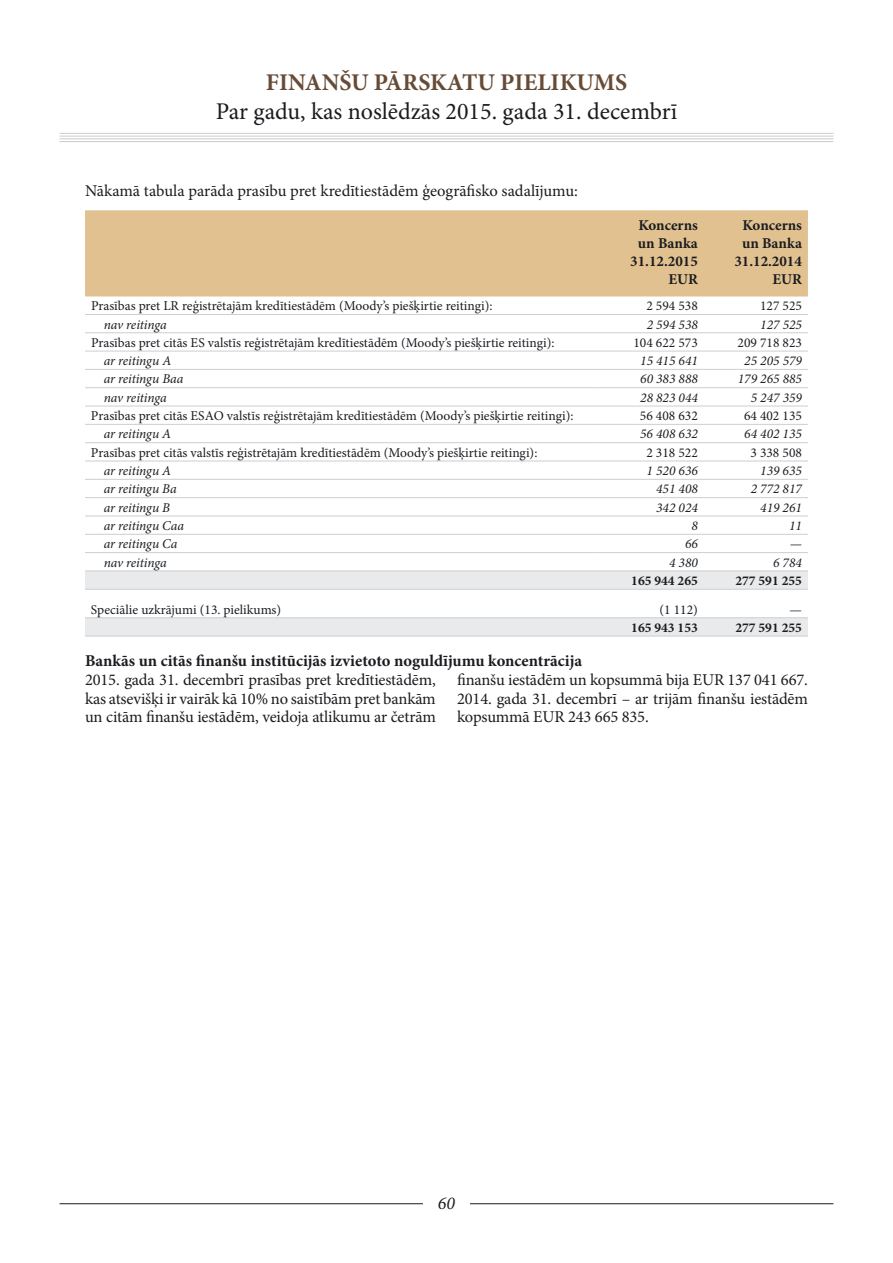
<style>
.page{position:relative;width:893px;height:1263px;background:#fff}
.page>*{position:absolute;margin:0;border:0;box-sizing:border-box;transform-origin:0 0}
.t1{font:24px "Minion Pro";color:#1b1c20}
.t2{font:700 24px "Minion Pro";color:#674b37}
.t3{font:italic 18px "Minion Pro";color:#1b1c20}
.t4{font:16.5px/18.8px "Minion Pro";letter-spacing:-.01em;color:#1b1c20;text-align:justify}
.t5{font:700 16.5px "Minion Pro";color:#1b1c20}
.t6{font:700 15px/18px "Minion Pro";color:#1b1c20;text-align:right}
.t7{font:13.5px "Minion Pro";color:#1b1c20}
.t8{font:italic 13.5px "Minion Pro";color:#1b1c20}
.t9{font:700 13.5px "Minion Pro";color:#1b1c20}
</style>
<div class="page">
<div style="left:85px;top:210px;width:723px;height:86px;background:#e2c190"></div>
<svg style="left:85px;top:571px;width:723px;height:65px;fill:#e9eaeb"></svg>
<hr style="left:85px;top:314px;width:515px;height:1px;background:#ccced0">
<hr style="left:600px;top:314px;width:104px;height:1px;background:#ccced0">
<hr style="left:704px;top:314px;width:104px;height:1px;background:#ccced0">
<hr style="left:85px;top:332px;width:515px;height:1px;background:#ccced0">
<hr style="left:600px;top:332px;width:104px;height:1px;background:#ccced0">
<hr style="left:704px;top:332px;width:104px;height:1px;background:#ccced0">
<hr style="left:85px;top:351px;width:515px;height:1px;background:#ccced0">
<hr style="left:600px;top:351px;width:104px;height:1px;background:#ccced0">
<hr style="left:704px;top:351px;width:104px;height:1px;background:#ccced0">
<hr style="left:85px;top:369px;width:515px;height:1px;background:#ccced0">
<hr style="left:600px;top:369px;width:104px;height:1px;background:#ccced0">
<hr style="left:704px;top:369px;width:104px;height:1px;background:#ccced0">
<hr style="left:85px;top:387px;width:515px;height:1px;background:#ccced0">
<hr style="left:600px;top:387px;width:104px;height:1px;background:#ccced0">
<hr style="left:704px;top:387px;width:104px;height:1px;background:#ccced0">
<hr style="left:85px;top:406px;width:515px;height:1px;background:#ccced0">
<hr style="left:600px;top:406px;width:104px;height:1px;background:#ccced0">
<hr style="left:704px;top:406px;width:104px;height:1px;background:#ccced0">
<hr style="left:85px;top:424px;width:515px;height:1px;background:#ccced0">
<hr style="left:600px;top:424px;width:104px;height:1px;background:#ccced0">
<hr style="left:704px;top:424px;width:104px;height:1px;background:#ccced0">
<hr style="left:85px;top:442px;width:515px;height:1px;background:#ccced0">
<hr style="left:600px;top:442px;width:104px;height:1px;background:#ccced0">
<hr style="left:704px;top:442px;width:104px;height:1px;background:#ccced0">
<hr style="left:85px;top:461px;width:515px;height:1px;background:#ccced0">
<hr style="left:600px;top:461px;width:104px;height:1px;background:#ccced0">
<hr style="left:704px;top:461px;width:104px;height:1px;background:#ccced0">
<hr style="left:85px;top:479px;width:515px;height:1px;background:#ccced0">
<hr style="left:600px;top:479px;width:104px;height:1px;background:#ccced0">
<hr style="left:704px;top:479px;width:104px;height:1px;background:#ccced0">
<hr style="left:85px;top:497px;width:515px;height:1px;background:#ccced0">
<hr style="left:600px;top:497px;width:104px;height:1px;background:#ccced0">
<hr style="left:704px;top:497px;width:104px;height:1px;background:#ccced0">
<hr style="left:85px;top:516px;width:515px;height:1px;background:#ccced0">
<hr style="left:600px;top:516px;width:104px;height:1px;background:#ccced0">
<hr style="left:704px;top:516px;width:104px;height:1px;background:#ccced0">
<hr style="left:85px;top:534px;width:515px;height:1px;background:#ccced0">
<hr style="left:600px;top:534px;width:104px;height:1px;background:#ccced0">
<hr style="left:704px;top:534px;width:104px;height:1px;background:#ccced0">
<hr style="left:85px;top:552px;width:515px;height:1px;background:#ccced0">
<hr style="left:600px;top:552px;width:104px;height:1px;background:#ccced0">
<hr style="left:704px;top:552px;width:104px;height:1px;background:#ccced0">
<hr style="left:85px;top:570px;width:515px;height:1px;background:#ccced0">
<hr style="left:600px;top:570px;width:104px;height:1px;background:#ccced0">
<hr style="left:704px;top:570px;width:104px;height:1px;background:#ccced0">
<hr style="left:85px;top:589px;width:515px;height:1px;background:#ccced0">
<hr style="left:600px;top:589px;width:104px;height:1px;background:#ccced0">
<hr style="left:704px;top:589px;width:104px;height:1px;background:#ccced0">
<hr style="left:85px;top:617px;width:515px;height:1px;background:#ccced0">
<hr style="left:600px;top:617px;width:104px;height:1px;background:#ccced0">
<hr style="left:704px;top:617px;width:104px;height:1px;background:#ccced0">
<hr style="left:85px;top:636px;width:515px;height:1px;background:#ccced0">
<hr style="left:600px;top:636px;width:104px;height:1px;background:#ccced0">
<hr style="left:704px;top:636px;width:104px;height:1px;background:#ccced0">
<hr style="left:60px;top:1203px;width:773px;height:1px;background:#1b1c20">
<div style="left:423px;top:1201px;width:47px;height:5px;background:#fff"></div>
<hr style="left:60px;top:141px;width:773px;height:1px;background:#ccced0">
<hr style="left:60px;top:138px;width:773px;height:1px;background:#ccced0">
<hr style="left:60px;top:136px;width:773px;height:1px;background:#ccced0">
<hr style="left:60px;top:133px;width:773px;height:1px;background:#ccced0">
<h1 class="t2" style="left:266px;top:65px;width:363px">FINANŠU PĀRSKATU PIELIKUMS</h1>
<h1 class="t1" style="left:216px;top:95px;width:463px">Par gadu, kas noslēdzās 2015. gada 31. decembrī</h1>
<p class="t4" style="left:85px;top:181px;width:494px">Nākamā tabula parāda prasību pret kredītiestādēm ģeogrāfisko sadalījumu:</p>
<p class="t6" style="left:630px;top:216px;width:69px">Koncerns un Banka<br>31.12.2015<br>EUR</p>
<p class="t6" style="left:734px;top:216px;width:69px">Koncerns un Banka<br>31.12.2014<br>EUR</p>
<p class="t7" style="left:91px;top:297px;width:403px">Prasības pret LR reģistrētajām kredītiestādēm (Moody’s piešķirtie reitingi):</p>
<p class="t7" style="left:646px;top:297px;width:53px">2 594 538</p>
<p class="t7" style="left:760px;top:297px;width:43px">127 525</p>
<p class="t8" style="left:104px;top:315px;width:64px">nav reitinga</p>
<p class="t8" style="left:647px;top:315px;width:53px">2 594 538</p>
<p class="t8" style="left:760px;top:315px;width:43px">127 525</p>
<p class="t7" style="left:91px;top:333px;width:465px">Prasības pret citās ES valstīs reģistrētajām kredītiestādēm (Moody’s piešķirtie reitingi):</p>
<p class="t7" style="left:633px;top:333px;width:66px">104 622 573</p>
<p class="t7" style="left:737px;top:333px;width:66px">209 718 823</p>
<p class="t8" style="left:104px;top:352px;width:69px">ar reitingu A</p>
<p class="t8" style="left:640px;top:352px;width:59px">15 415 641</p>
<p class="t8" style="left:744px;top:352px;width:59px">25 205 579</p>
<p class="t8" style="left:104px;top:370px;width:81px">ar reitingu Baa</p>
<p class="t8" style="left:640px;top:370px;width:59px">60 383 888</p>
<p class="t8" style="left:738px;top:370px;width:66px">179 265 885</p>
<p class="t8" style="left:104px;top:388px;width:64px">nav reitinga</p>
<p class="t8" style="left:640px;top:388px;width:59px">28 823 044</p>
<p class="t8" style="left:751px;top:388px;width:53px">5 247 359</p>
<p class="t7" style="left:91px;top:407px;width:484px">Prasības pret citās ESAO valstīs reģistrētajām kredītiestādēm (Moody’s piešķirtie reitingi):</p>
<p class="t7" style="left:640px;top:407px;width:59px">56 408 632</p>
<p class="t7" style="left:744px;top:407px;width:59px">64 402 135</p>
<p class="t8" style="left:104px;top:425px;width:69px">ar reitingu A</p>
<p class="t8" style="left:640px;top:425px;width:59px">56 408 632</p>
<p class="t8" style="left:744px;top:425px;width:59px">64 402 135</p>
<p class="t7" style="left:91px;top:443px;width:448px">Prasības pret citās valstīs reģistrētajām kredītiestādēm (Moody’s piešķirtie reitingi):</p>
<p class="t7" style="left:646px;top:443px;width:53px">2 318 522</p>
<p class="t7" style="left:750px;top:443px;width:53px">3 338 508</p>
<p class="t8" style="left:104px;top:462px;width:69px">ar reitingu A</p>
<p class="t8" style="left:647px;top:462px;width:53px">1 520 636</p>
<p class="t8" style="left:760px;top:462px;width:43px">139 635</p>
<p class="t8" style="left:104px;top:480px;width:75px">ar reitingu Ba</p>
<p class="t8" style="left:656px;top:480px;width:43px">451 408</p>
<p class="t8" style="left:751px;top:480px;width:53px">2 772 817</p>
<p class="t8" style="left:104px;top:498px;width:68px">ar reitingu B</p>
<p class="t8" style="left:656px;top:498px;width:43px">342 024</p>
<p class="t8" style="left:760px;top:498px;width:43px">419 261</p>
<p class="t8" style="left:104px;top:516px;width:82px">ar reitingu Caa</p>
<p class="t8" style="left:691px;top:516px;width:8px">8</p>
<p class="t8" style="left:789px;top:516px;width:14px">11</p>
<p class="t8" style="left:104px;top:535px;width:75px">ar reitingu Ca</p>
<p class="t8" style="left:685px;top:535px;width:14px">66</p>
<p class="t8" style="left:790px;top:535px;width:14px">—</p>
<p class="t8" style="left:104px;top:553px;width:64px">nav reitinga</p>
<p class="t8" style="left:669px;top:553px;width:30px">4 380</p>
<p class="t8" style="left:773px;top:553px;width:30px">6 784</p>
<p class="t9" style="left:631px;top:571px;width:68px">165 944 265</p>
<p class="t9" style="left:735px;top:571px;width:68px">277 591 255</p>
<p class="t7" style="left:91px;top:600px;width:192px">Speciālie uzkrājumi (13. pielikums)</p>
<p class="t7" style="left:660px;top:600px;width:40px">(1 112)</p>
<p class="t7" style="left:789px;top:600px;width:14px">—</p>
<p class="t9" style="left:631px;top:618px;width:68px">165 943 153</p>
<p class="t9" style="left:735px;top:618px;width:68px">277 591 255</p>
<p class="t5" style="left:85px;top:649px;width:499px">Bankās un citās finanšu institūcijās izvietoto noguldījumu koncentrācija</p>
<p class="t4" style="left:85px;top:670px;width:352px">2015. gada 31. decembrī prasības pret kredītiestādēm, kas atsevišķi ir vairāk kā 10% no saistībām pret bankām un citām finanšu iestādēm, veidoja atlikumu ar četrām</p>
<p class="t4" style="left:457px;top:670px;width:352px">finanšu iestādēm un kopsummā bija EUR 137 041 667.<br>2014. gada 31. decembrī – ar trijām finanšu iestādēm kopsummā EUR 243 665 835.</p>
<h2 class="t3" style="left:438px;top:1190px;width:19px">60</h2>
</div>
